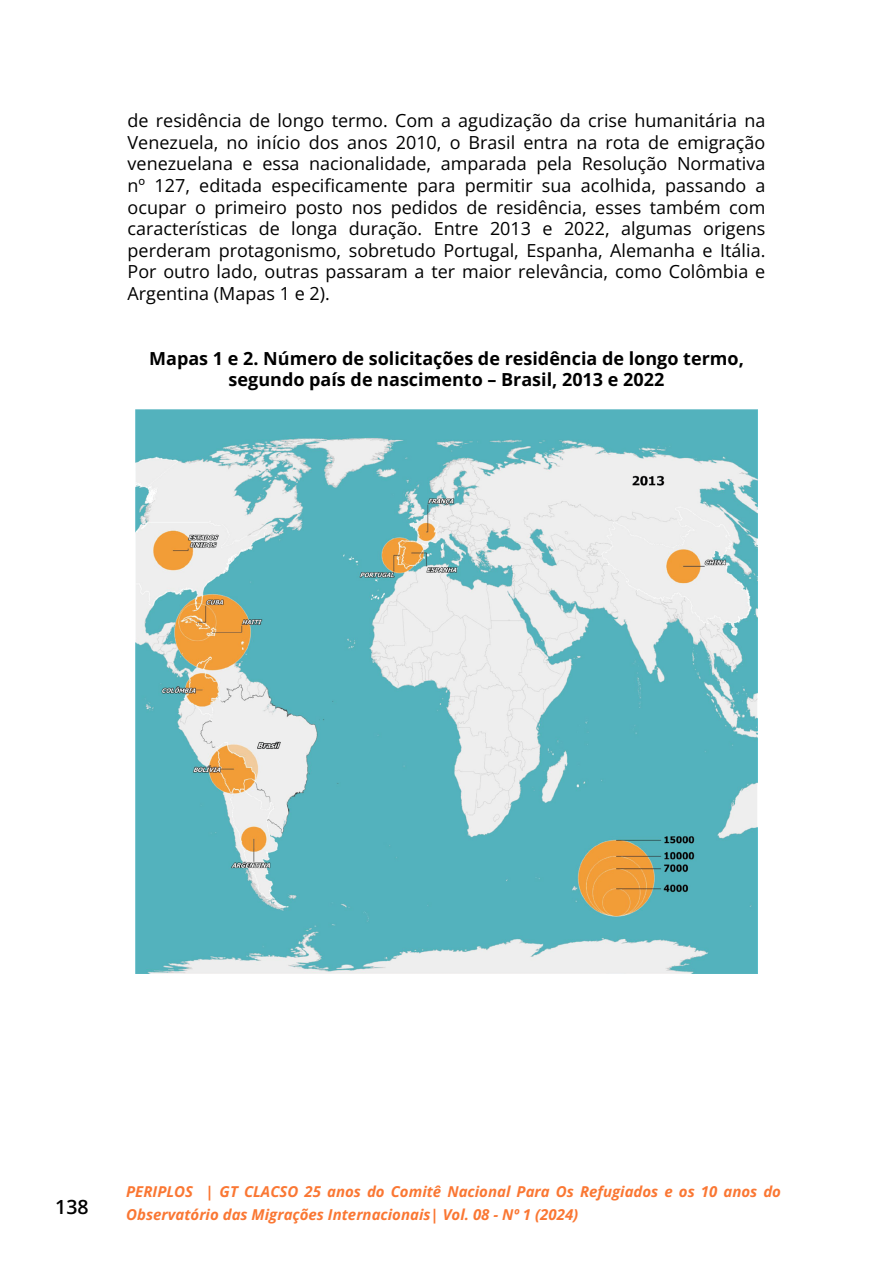
<style>
.page{position:relative;width:893px;height:1263px;background:#fff}
.page>*{position:absolute;margin:0;border:0;box-sizing:border-box;transform-origin:0 0}
.t1{font:600 19.5px "Open Sans";color:#000}
.t2{font:18px/21.6px "Open Sans";color:#000;text-align:justify}
.t3{font:700 18px/21.6px "Open Sans";color:#000;text-align:center}
.t4{font:italic 15px/22.5px "Open Sans";color:#fa7733}
</style>
<div class="page">
<img style="left:136px;top:409px;width:621px;height:564px">
<p class="t2" style="left:128px;top:109px;width:639px">de residência de longo termo. Com a agudização da crise humanitária na Venezuela, no início dos anos 2010, o Brasil entra na rota de emigração venezuelana e essa nacionalidade, amparada pela Resolução Normativa nº 127, editada especificamente para permitir sua acolhida, passando a ocupar o primeiro posto nos pedidos de residência, esses também com características de longa duração. Entre 2013 e 2022, algumas origens perderam protagonismo, sobretudo Portugal, Espanha, Alemanha e Itália.<br>Por outro lado, outras passaram a ter maior relevância, como Colômbia e Argentina (Mapas 1 e 2).</p>
<p class="t3" style="left:149px;top:347px;width:596px">Mapas 1 e 2. Número de solicitações de residência de longo termo, segundo país de nascimento – Brasil, 2013 e 2022</p>
<p class="t1" style="left:55px;top:1193px;width:35px">138</p>
<p class="t4" style="left:126px;top:1180px;width:656px">PERIPLOS | GT CLACSO 25 anos do Comitê Nacional Para Os Refugiados e os 10 anos do<br>Observatório das Migrações Internacionais| Vol. 08 - Nº 1 (2024)</p>
</div>
